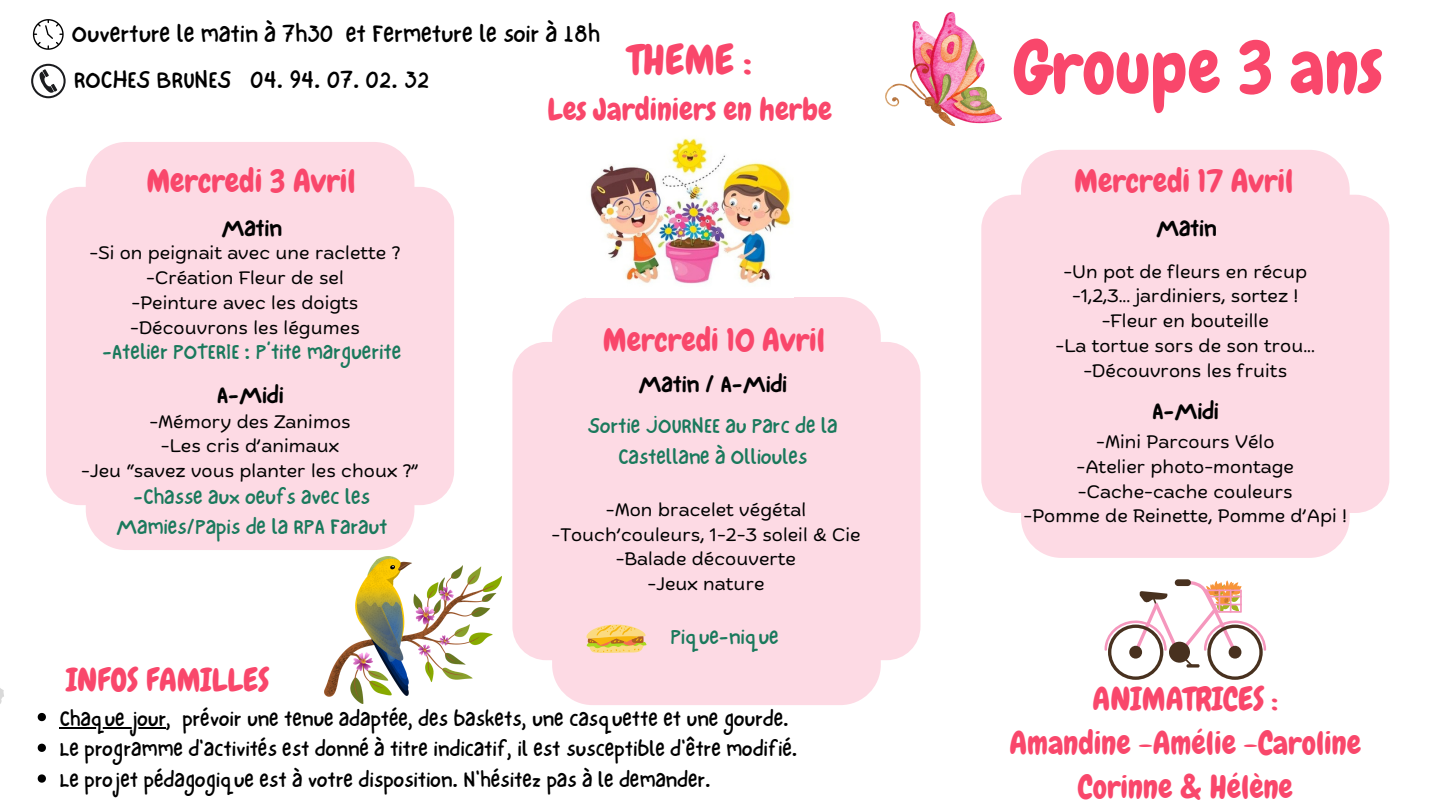
<style>
.page{position:relative;width:1440px;height:810px;background:#fff}
.page>*{position:absolute;margin:0;border:0;box-sizing:border-box;transform-origin:0 0}
.t1{font:73px "Chewy";color:#f9476b}
.t2{font:41px "Chewy";color:#f9476b}
.t3{font:32px/44.2px "Chewy";color:#f9476b;text-align:center}
.t4{font:31px "Chewy";color:#f9476b}
.t5{font:25px "NF One Little Font Regular";color:#000}
.t6{font:24px "NF One Little Font Bold";color:#020202}
.t7{font:22px "NF One Little Font Regular";color:#000}
.t8{font:22px/30.8px "NF One Little Font Regular";color:#1a795c;text-align:center}
.t9{font:18px "Biski";color:#000}
</style>
<div class="page">
<svg style="left:33px;top:19px;width:31px;height:31px"></svg>
<svg style="left:31px;top:64px;width:35px;height:34px"></svg>
<svg style="left:0;top:688px;width:4px;height:16px"></svg>
<div style="left:46px;top:142px;width:408px;height:408px;background:#fddae4"></div>
<div style="left:512px;top:297px;width:409px;height:408px;background:#fddae4"></div>
<div style="left:981px;top:150px;width:408px;height:408px;background:#fddae4"></div>
<svg style="left:586px;top:625px;width:60px;height:28px;background:#edc66a"></svg>
<img style="left:886px;top:12px;width:115px;height:113px">
<img style="left:324px;top:557px;width:177px;height:146px">
<svg style="left:1105px;top:579px;width:161px;height:101px"></svg>
<div style="left:1175px;top:579px;width:16px;height:7px;background:#48311f;border-radius:3px"></div>
<svg style="left:38px;top:713px;width:8px;height:8px"></svg>
<hr style="left:59px;top:727px;width:107px;height:2px;background:#000">
<svg style="left:38px;top:744px;width:8px;height:8px"></svg>
<svg style="left:38px;top:774px;width:8px;height:9px"></svg>
<img style="left:586px;top:138px;width:207px;height:160px">
<p class="t5" style="left:72px;top:18px;width:530px">Ouverture le matin à 7h30 et Fermeture le soir à 18h</p>
<p class="t2" style="left:628px;top:34px;width:125px">THEME :</p>
<p class="t4" style="left:548px;top:90px;width:286px">Les Jardiniers en herbe</p>
<h3 class="t5" style="left:74px;top:64px;width:357px">ROCHES BRUNES 04. 94. 07. 02. 32</h3>
<p class="t3" style="left:146px;top:159px;width:211px">Mercredi 3 Avril</p>
<p class="t6" style="left:221px;top:214px;width:62px">Matin</p>
<p class="t9" style="left:90px;top:246px;width:313px">-Si on peignait avec une raclette ?</p>
<p class="t9" style="left:146px;top:271px;width:199px">-Création Fleur de sel</p>
<p class="t9" style="left:132px;top:295px;width:228px">-Peinture avec les doigts</p>
<h5 class="t9" style="left:130px;top:320px;width:231px">-Découvrons les légumes</h5>
<p class="t8" style="left:102px;top:336px;width:301px">-Atelier POTERIE : P’tite marguerite</p>
<p class="t6" style="left:217px;top:381px;width:68px">A-Midi</p>
<p class="t9" style="left:149px;top:414px;width:203px">-Mémory des Zanimos</p>
<p class="t9" style="left:161px;top:439px;width:180px">-Les cris d’animaux</p>
<p class="t9" style="left:81px;top:464px;width:339px">-Jeu “savez vous planter les choux ?”</p>
<h5 class="t8" style="left:116px;top:481px;width:273px">-Chasse aux oeufs avec les<br>Mamies/Papis de la RPA Faraut</h5>
<h5 class="t3" style="left:66px;top:658px;width:205px">INFOS FAMILLES</h5>
<p class="t3" style="left:603px;top:318px;width:224px">Mercredi 10 Avril</p>
<h3 class="t6" style="left:638px;top:370px;width:150px">Matin / A-Midi</h3>
<p class="t8" style="left:588px;top:410px;width:251px">Sortie JOURNEE au Parc de la<br>Castellane à Ollioules</p>
<p class="t9" style="left:606px;top:502px;width:202px">-Mon bracelet végétal</p>
<p class="t9" style="left:552px;top:527px;width:311px">-Touch’couleurs, 1-2-3 soleil &amp; Cie</p>
<p class="t9" style="left:616px;top:552px;width:182px">-Balade découverte</p>
<p class="t9" style="left:647px;top:577px;width:119px">-Jeux nature</p>
<p class="t8" style="left:670px;top:621px;width:110px">Pique-nique</p>
<h4 class="t7" style="left:59px;top:705px;width:731px">Chaque jour, prévoir une tenue adaptée, des baskets, une casquette et une gourde.</h4>
<h1 class="t7" style="left:59px;top:736px;width:740px">Le programme d'activités est donné à titre indicatif, il est susceptible d'être modifié.</h1>
<h3 class="t7" style="left:59px;top:767px;width:653px">Le projet pédagogique est à votre disposition. N'hésitez pas à le demander.</h3>
<h6 class="t1" style="left:1014px;top:21px;width:371px">Groupe 3 ans</h6>
<p class="t3" style="left:1074px;top:159px;width:221px">Mercredi 17 Avril</p>
<h5 class="t6" style="left:1156px;top:214px;width:62px">Matin</h5>
<p class="t9" style="left:1063px;top:264px;width:245px">-Un pot de fleurs en récup</p>
<p class="t9" style="left:1072px;top:289px;width:228px">-1,2,3... jardiniers, sortez !</p>
<p class="t9" style="left:1102px;top:314px;width:169px">-Fleur en bouteille</p>
<p class="t9" style="left:1056px;top:338px;width:261px">-La tortue sors de son trou...</p>
<p class="t9" style="left:1083px;top:363px;width:205px">-Découvrons les fruits</p>
<p class="t6" style="left:1152px;top:397px;width:68px">A-Midi</p>
<h3 class="t9" style="left:1096px;top:435px;width:180px">-Mini Parcours Vélo</h3>
<h5 class="t9" style="left:1077px;top:459px;width:219px">-Atelier photo-montage</h5>
<p class="t9" style="left:1078px;top:484px;width:216px">-Cache-cache couleurs</p>
<p class="t9" style="left:1024px;top:509px;width:325px">-Pomme de Reinette, Pomme d’Api !</p>
<h2 class="t3" style="left:1010px;top:677px;width:353px">ANIMATRICES :<br>Amandine -Amélie -Caroline<br>Corinne &amp; Hélène</h2>
</div>
